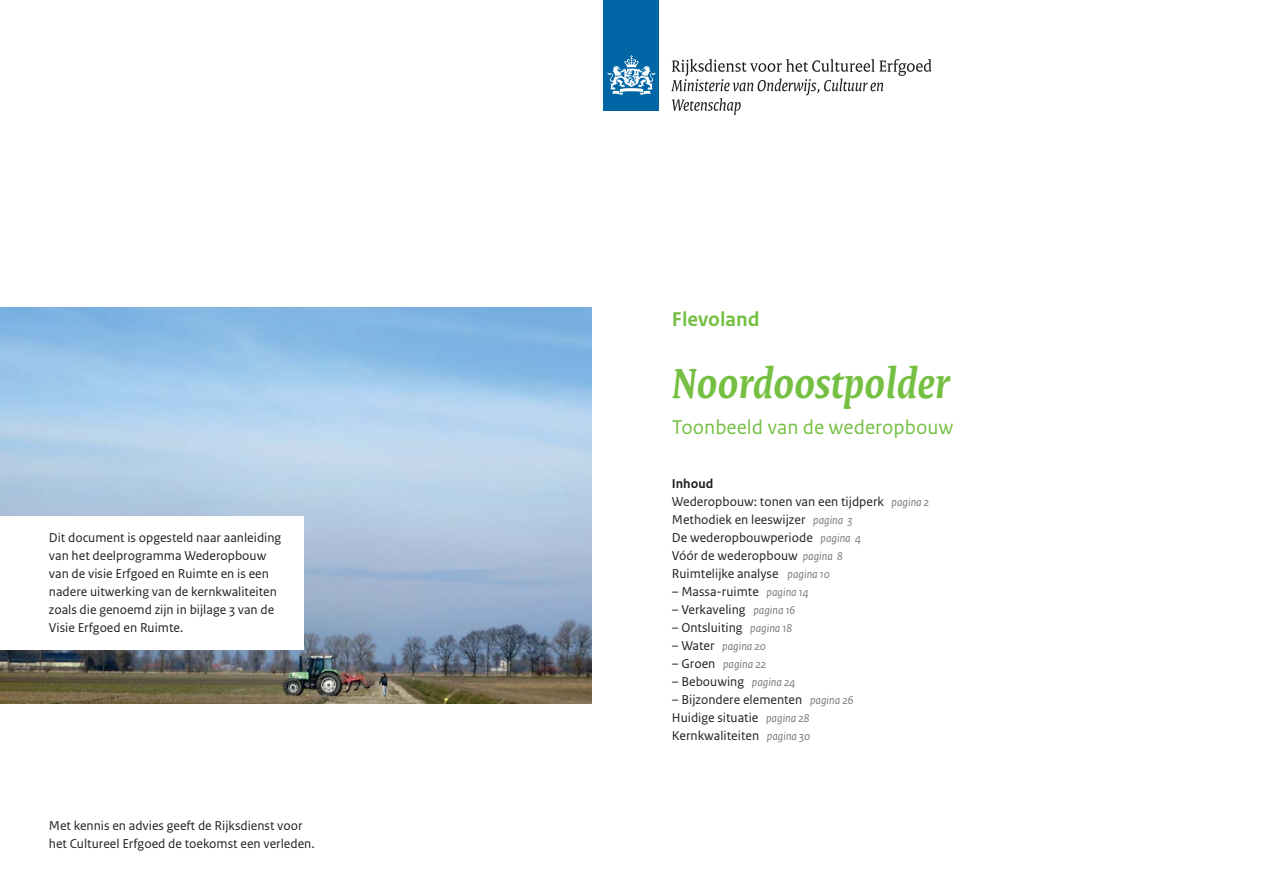
<style>
.page{position:relative;width:1263px;height:893px;background:#fff}
.page>*{position:absolute;margin:0;border:0;box-sizing:border-box;transform-origin:0 0}
.t1{font:italic 700 45px "Rijksoverheid Serif";color:#75c043}
.t2{font:21px "Rijksoverheid Sans Text";color:#75c043}
.t3{font:700 21px "Rijksoverheid Sans Text";color:#75c043}
.t4{font:13.5px/18px "Rijksoverheid Sans Text";color:#231f20}
.t5{font:italic 12px "Rijksoverheid Sans Text";color:#77787b}
.s1{font-weight:700}
.s2{font-style:italic;font-size:12px;color:#77787b}
.s3{font-style:normal;font-size:13.5px;color:#231f20}
</style>
<div class="page">
<div style="left:604px;top:0;width:55px;height:111px;background:#0065a4"></div>
<svg style="left:607px;top:55px;width:48px;height:40px"></svg>
<svg style="left:671px;top:59px;width:260px;height:56px"></svg>
<img style="left:0;top:308px;width:591px;height:396px">
<div style="left:0;top:517px;width:303px;height:133px;background:#fff"></div>
<p class="t4" style="left:49px;top:530px;width:234px">Dit document is opgesteld naar aanleiding van het deelprogramma Wederopbouw van de visie Erfgoed en Ruimte en is een nadere uitwerking van de kernkwaliteiten zoals die genoemd zijn in bijlage 3 van de Visie Erfgoed en Ruimte.</p>
<p class="t4" style="left:49px;top:818px;width:267px">Met kennis en advies geeft de Rijksdienst voor het Cultureel Erfgoed de toekomst een verleden.</p>
<h2 class="t3" style="left:672px;top:311px;width:89px">Flevoland</h2>
<h1 class="t1" style="left:672px;top:356px;width:279px">Noordoostpolder</h1>
<h2 class="t2" style="left:672px;top:419px;width:283px">Toonbeeld van de wederopbouw</h2>
<p class="t4" style="left:672px;top:476px;width:259px"><span class="s1">Inhoud<br></span>Wederopbouw: tonen van een tijdperk <span class="s2">pagina 2<br></span>Methodiek en leeswijzer <span class="s2">pagina 3<br></span>De wederopbouwperiode <span class="s2">pagina 4<br></span>Vóór de wederopbouw <span class="s2">pagina 8<br></span>Ruimtelijke analyse <span class="s2">pagina 10</span></p>
<p class="t4" style="left:672px;top:584px;width:138px">– Massa-ruimte <span class="s2">pagina 14</span></p>
<p class="t4" style="left:672px;top:602px;width:125px">– Verkaveling <span class="s2">pagina 16</span></p>
<p class="t4" style="left:672px;top:620px;width:122px">– Ontsluiting <span class="s2">pagina 18</span></p>
<p class="t5" style="left:672px;top:641px;width:96px"><span class="s3">– Water</span> pagina 20</p>
<p class="t5" style="left:672px;top:659px;width:96px"><span class="s3">– Groen</span> pagina 22</p>
<p class="t4" style="left:672px;top:674px;width:125px">– Bebouwing <span class="s2">pagina 24</span></p>
<p class="t4" style="left:672px;top:692px;width:183px">– Bijzondere elementen <span class="s2">pagina 26<br></span>Huidige situatie <span class="s2">pagina 28<br></span>Kernkwaliteiten <span class="s2">pagina 30</span></p>
</div>
